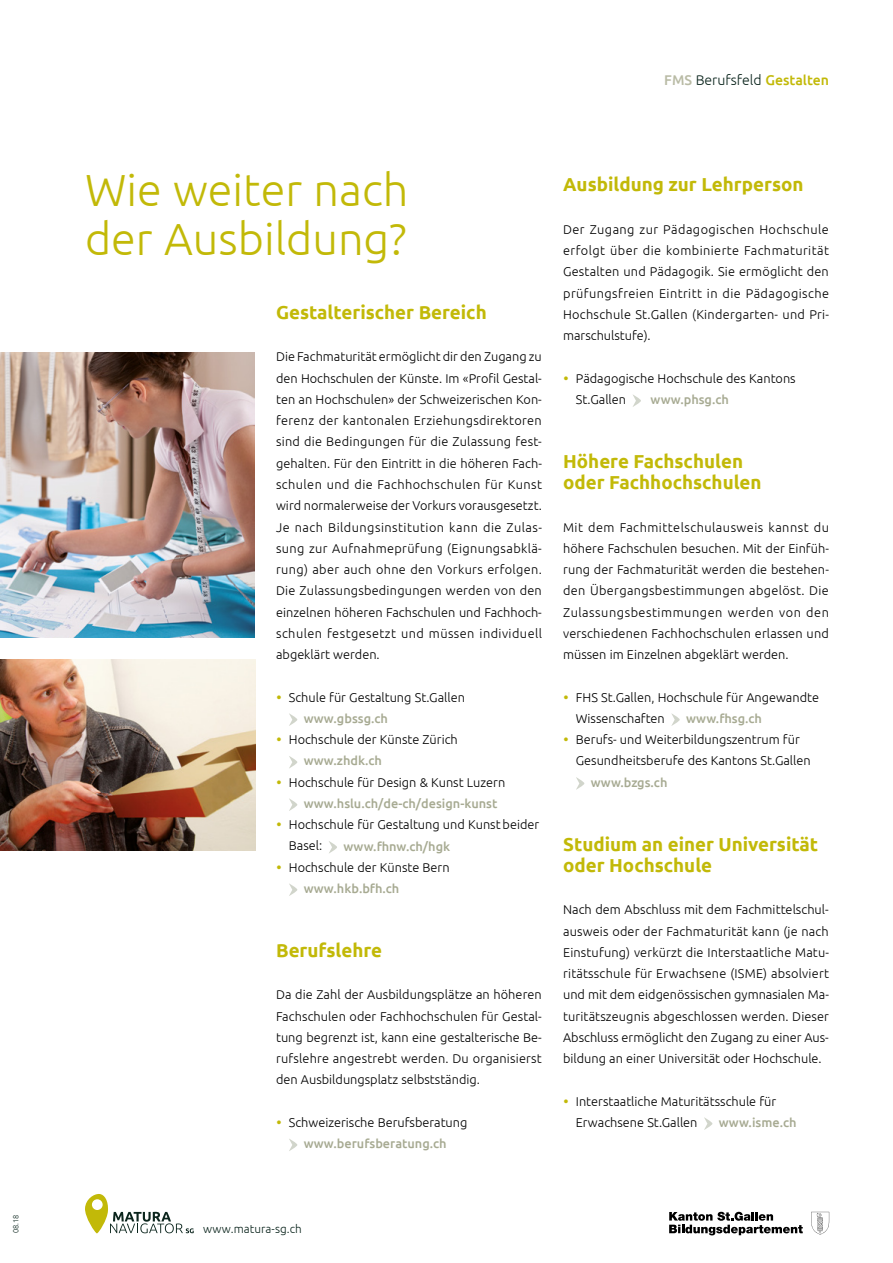
<style>
.page{position:relative;width:893px;height:1263px;background:#fff}
.page>*{position:absolute;margin:0;border:0;box-sizing:border-box;transform-origin:0 0}
.t1{font:300 45px/49.5px "Ubuntu";color:#c2b908}
.t2{font:700 18.75px/21.3px "Ubuntu";color:#c2b908}
.t3{font:300 14.1px "Ubuntu";color:#0b251d}
.t4{font:300 12.75px/21.3px "Ubuntu";color:#000;text-align:justify}
.t5{font:500 12.75px "Ubuntu";color:#a7aa92}
.t6{font:300 11.7px "Ubuntu";letter-spacing:.005em;color:#0b251d}
.t7{font:300 7.5px "Ubuntu";color:#0b251d}
.s1{font-weight:500;color:#b9bba5}
.s2{font-weight:500;color:#c2b908}
</style>
<div class="page">
<svg style="left:289px;top:713px;width:8px;height:13px"></svg>
<svg style="left:289px;top:756px;width:8px;height:12px"></svg>
<svg style="left:289px;top:798px;width:8px;height:13px"></svg>
<svg style="left:329px;top:841px;width:8px;height:12px"></svg>
<svg style="left:289px;top:883px;width:8px;height:13px"></svg>
<svg style="left:289px;top:1139px;width:8px;height:12px"></svg>
<svg style="left:633px;top:395px;width:8px;height:12px"></svg>
<svg style="left:671px;top:713px;width:9px;height:13px"></svg>
<svg style="left:576px;top:777px;width:8px;height:13px"></svg>
<svg style="left:704px;top:1117px;width:8px;height:13px"></svg>
<img style="left:0;top:352px;width:254px;height:286px">
<img style="left:0;top:659px;width:255px;height:191px">
<svg style="left:669px;top:1212px;width:134px;height:23px"></svg>
<svg style="left:811px;top:1212px;width:18px;height:22px"></svg>
<svg style="left:85px;top:1194px;width:109px;height:39px"></svg>
<p class="t3" style="left:664px;top:72px;width:166px"><span class="s1">FMS</span> Berufsfeld <span class="s2">Gestalten</span></p>
<h1 class="t1" style="left:85px;top:164px;width:325px">Wie weiter nach der Ausbildung?</h1>
<h2 class="t2" style="left:276px;top:301px;width:212px">Gestalterischer Bereich</h2>
<p class="t4" style="left:276px;top:346px;width:267px">Die Fachmaturität ermöglicht dir den Zugang zu den Hochschulen der Künste. Im «Profil Gestal&shy;ten an Hochschulen» der Schweizerischen Kon&shy;ferenz der kantonalen Erziehungsdirektoren sind die Bedingungen für die Zulassung fest&shy;gehalten. Für den Eintritt in die höheren Fach&shy;schulen und die Fachhochschulen für Kunst wird normalerweise der Vorkurs vorausgesetzt.<br>Je nach Bildungsinstitution kann die Zulas&shy;sung zur Aufnahmeprüfung (Eignungsabklä&shy;rung) aber auch ohne den Vorkurs erfolgen.<br>Die Zulassungsbedingungen werden von den einzelnen höheren Fachschulen und Fachhoch&shy;schulen festgesetzt und müssen individuell abgeklärt werden.</p>
<p class="t4" style="left:289px;top:686px;width:178px">Schule für Gestaltung St.Gallen</p>
<p class="t5" style="left:304px;top:710px;width:86px">www.gbssg.ch</p>
<p class="t4" style="left:289px;top:729px;width:170px">Hochschule der Künste Zürich</p>
<p class="t5" style="left:304px;top:753px;width:80px">www.zhdk.ch</p>
<p class="t4" style="left:289px;top:771px;width:218px">Hochschule für Design &amp; Kunst Luzern</p>
<p class="t5" style="left:304px;top:795px;width:195px">www.hslu.ch/de-ch/design-kunst</p>
<p class="t4" style="left:289px;top:814px;width:252px">Hochschule für Gestaltung und Kunst beider<br>Basel:</p>
<p class="t5" style="left:343px;top:838px;width:108px">www.fhnw.ch/hgk</p>
<p class="t4" style="left:289px;top:856px;width:162px">Hochschule der Künste Bern</p>
<p class="t5" style="left:304px;top:880px;width:97px">www.hkb.bfh.ch</p>
<h2 class="t2" style="left:276px;top:939px;width:108px">Berufslehre</h2>
<p class="t4" style="left:276px;top:984px;width:267px">Da die Zahl der Ausbildungsplätze an höheren Fachschulen oder Fachhochschulen für Gestal&shy;tung begrenzt ist, kann eine gestalterische Be&shy;rufslehre angestrebt werden. Du organisierst den Ausbildungsplatz selbstständig.</p>
<p class="t4" style="left:289px;top:1111px;width:180px">Schweizerische Berufsberatung</p>
<p class="t5" style="left:304px;top:1135px;width:144px">www.berufsberatung.ch</p>
<h2 class="t2" style="left:563px;top:174px;width:242px">Ausbildung zur Lehrperson</h2>
<p class="t4" style="left:563px;top:218px;width:267px">Der Zugang zur Pädagogischen Hochschule erfolgt über die kombinierte Fachmaturität Gestalten und Pädagogik. Sie ermöglicht den prüfungsfreien Eintritt in die Pädagogische Hochschule St.Gallen (Kindergarten- und Pri&shy;marschulstufe).</p>
<p class="t4" style="left:576px;top:367px;width:221px">Pädagogische Hochschule des Kantons<br>St.Gallen</p>
<p class="t5" style="left:650px;top:391px;width:80px">www.phsg.ch</p>
<h2 class="t2" style="left:563px;top:450px;width:200px">Höhere Fachschulen oder Fachhochschulen</h2>
<p class="t4" style="left:563px;top:516px;width:267px">Mit dem Fachmittelschulausweis kannst du höhere Fachschulen besuchen. Mit der Einfüh&shy;rung der Fachmaturität werden die bestehen&shy;den Übergangsbestimmungen abgelöst. Die Zulassungsbestimmungen werden von den verschiedenen Fachhochschulen erlassen und müssen im Einzelnen abgeklärt werden.</p>
<p class="t4" style="left:576px;top:686px;width:245px">FHS St.Gallen, Hochschule für Angewandte<br>Wissenschaften</p>
<p class="t5" style="left:686px;top:710px;width:77px">www.fhsg.ch</p>
<p class="t4" style="left:576px;top:729px;width:236px">Berufs- und Weiterbildungszentrum für<br>Gesundheitsberufe des Kantons St.Gallen</p>
<p class="t5" style="left:591px;top:774px;width:78px">www.bzgs.ch</p>
<h2 class="t2" style="left:563px;top:833px;width:256px">Studium an einer Universität oder Hochschule</h2>
<p class="t4" style="left:563px;top:899px;width:267px">Nach dem Abschluss mit dem Fachmittelschul&shy;ausweis oder der Fachmaturität kann (je nach Einstufung) verkürzt die Interstaatliche Matu&shy;ritätsschule für Erwachsene (ISME) absolviert und mit dem eidgenössischen gymnasialen Ma&shy;turitätszeugnis abgeschlossen werden. Dieser Abschluss ermöglicht den Zugang zu einer Aus&shy;bildung an einer Universität oder Hochschule.</p>
<p class="t4" style="left:576px;top:1090px;width:202px">Interstaatliche Maturitätsschule für<br>Erwachsene St.Gallen</p>
<p class="t5" style="left:719px;top:1114px;width:79px">www.isme.ch</p>
<p class="t7" style="left:11px;top:1233px;width:20px;rotate:-90deg">08.18</p>
<p class="t6" style="left:203px;top:1222px;width:100px">www.matura-sg.ch</p>
</div>
